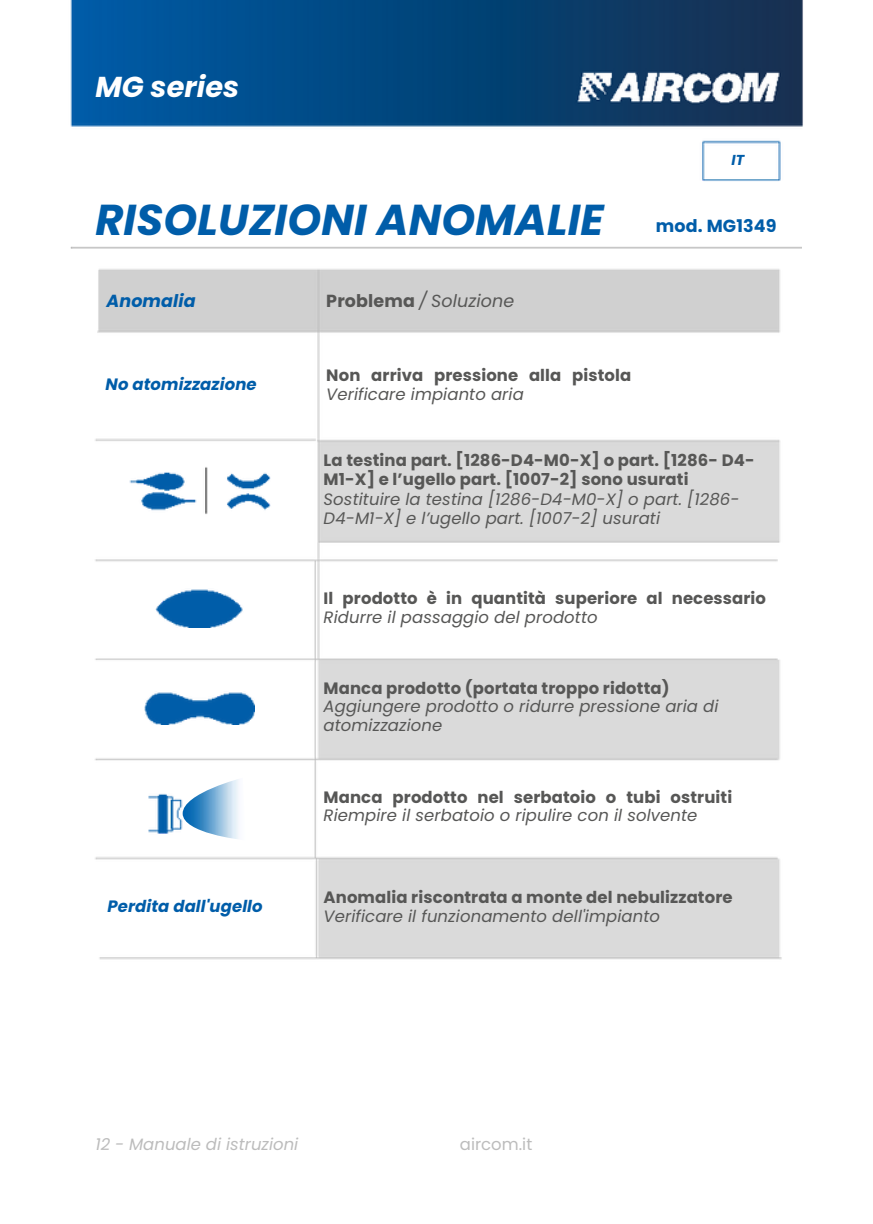
<style>
.page{position:relative;width:873px;height:1224px;background:#fff}
.page>*{position:absolute;margin:0;border:0;box-sizing:border-box;transform-origin:0 0}
.t1{font:italic 700 43.2px "Poppins";color:#005da9}
.t2{font:italic 700 28.8px "Poppins";color:#fff}
.t3{font:italic 17.4px "Poppins";letter-spacing:.005em;color:#575756}
.t4{font:700 17.4px "Poppins";letter-spacing:.005em;color:#005da9}
.t5{font:italic 700 17.4px "Poppins";letter-spacing:.005em;color:#005da9}
.t6{font:700 16.4px/19.2px "Poppins";letter-spacing:.005em;color:#575756}
.t7{font:italic 16.4px/18.6px "Poppins";letter-spacing:.005em;color:#575756}
.t8{font:italic 700 16.4px "Poppins";letter-spacing:.005em;color:#005da9}
.t9{font:italic 16.4px "Poppins";color:#bcbcbc}
.t10{font:16.4px "Poppins";color:#bcbcbc}
.t11{font:italic 700 14.4px "Poppins";color:#005da9}
.s1{font-weight:700;font-style:normal}
</style>
<div class="page">
<img style="left:95px;top:269px;width:687px;height:691px">
<img style="left:70px;top:0;width:733px;height:181px">
<img style="left:183px;top:778px;width:62px;height:62px">
<h2 class="t2" style="left:95px;top:66px;width:145px">MG series</h2>
<h1 class="t1" style="left:95px;top:189px;width:510px">RISOLUZIONI ANOMALIE</h1>
<p class="t5" style="left:107px;top:288px;width:91px">Anomalia</p>
<p class="t3" style="left:326px;top:288px;width:190px"><span class="s1">Problema</span> / Soluzione</p>
<p class="t8" style="left:106px;top:373px;width:153px">No atomizzazione</p>
<p class="t6" style="left:326px;top:366px;width:306px">Non arriva pressione alla pistola</p>
<p class="t7" style="left:326px;top:385px;width:199px">Verificare impianto aria</p>
<p class="t11" style="left:732px;top:150px;width:14px">IT</p>
<p class="t4" style="left:656px;top:214px;width:122px">mod. MG1349</p>
<p class="t6" style="left:324px;top:451px;width:432px">La testina part. [1286-D4-M0-X] o part. [1286- D4-<br>M1-X] e l’ugello part. [1007-2] sono usurati</p>
<p class="t7" style="left:324px;top:489px;width:417px;line-height:19.2px">Sostituire la testina [1286-D4-M0-X] o part. [1286-<br>D4-M1-X] e l’ugello part. [1007-2] usurati</p>
<p class="t6" style="left:324px;top:589px;width:444px">Il prodotto è in quantità superiore al necessario</p>
<p class="t7" style="left:324px;top:608px;width:276px">Ridurre il passaggio del prodotto</p>
<p class="t6" style="left:324px;top:678px;width:347px">Manca prodotto (portata troppo ridotta)</p>
<p class="t7" style="left:324px;top:697px;width:396px">Aggiungere prodotto o ridurre pressione aria di atomizzazione</p>
<p class="t8" style="left:107px;top:895px;width:157px">Perdita dall'ugello</p>
<p class="t6" style="left:324px;top:787px;width:410px">Manca prodotto nel serbatoio o tubi ostruiti</p>
<p class="t7" style="left:324px;top:806px;width:375px">Riempire il serbatoio o ripulire con il solvente</p>
<p class="t6" style="left:324px;top:888px;width:411px">Anomalia riscontrata a monte del nebulizzatore</p>
<p class="t7" style="left:324px;top:907px;width:338px">Verificare il funzionamento dell'impianto</p>
<p class="t9" style="left:95px;top:1133px;width:204px">12 - Manuale di istruzioni</p>
<p class="t10" style="left:460px;top:1133px;width:74px">aircom.it</p>
</div>
